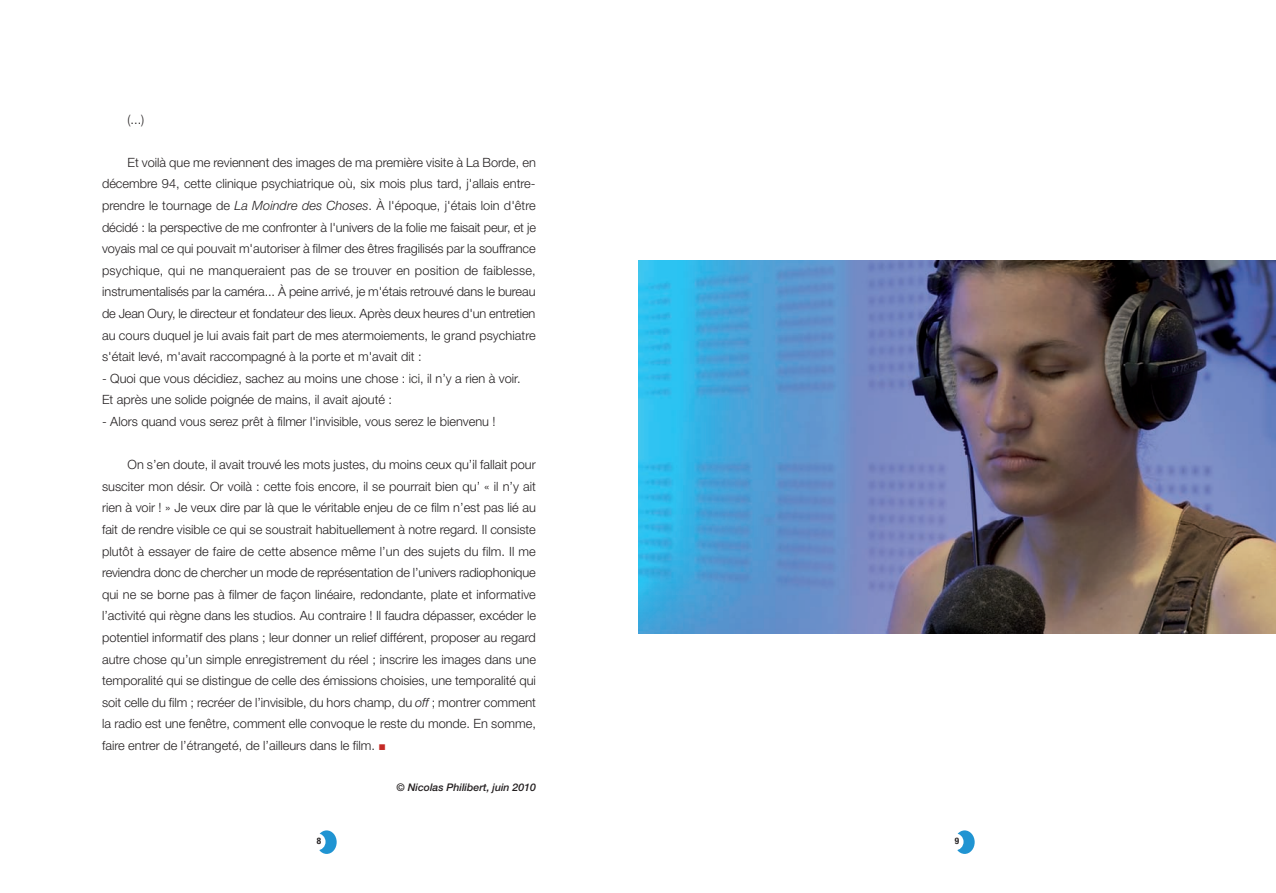
<style>
.page{position:relative;width:1276px;height:893px;background:#fff}
.page>*{position:absolute;margin:0;border:0;box-sizing:border-box;transform-origin:0 0}
.t1{font:300 12.75px/21.6px "Helvetica Neue";color:#231f20;text-align:justify}
.t2{font:italic 500 10.5px "Helvetica Neue";color:#231f20}
.t3{font:700 condensed 9px "Helvetica Neue";color:#231f20}
.s1{font-style:italic}
.s2{font-family:"Hira Kaku Pro W6";font-weight:400;font-size:7.5px;color:#c42925}
</style>
<div class="page">
<img style="left:638px;top:260px;width:638px;height:373px">
<div style="left:317px;top:830px;width:20px;height:24px;background:#2094d2;border-radius:50%"></div>
<div style="left:308px;top:833px;width:17px;height:17px;background:#fff;border-radius:50%"></div>
<div style="left:954px;top:830px;width:20px;height:24px;background:#2094d2;border-radius:50%"></div>
<div style="left:946px;top:833px;width:17px;height:17px;background:#fff;border-radius:50%"></div>
<p class="t1" style="left:128px;top:110px;width:18px">(...)</p>
<p class="t1" style="left:102px;top:153px;width:435px;text-indent:26px">Et voilà que me reviennent des images de ma première visite à La Borde, en décembre 94, cette clinique psychiatrique où, six mois plus tard, j'allais entre&shy;prendre le tournage de <span class="s1">La Moindre des Choses</span>. À l'époque, j'étais loin d'être décidé : la perspective de me confronter à l'univers de la folie me faisait peur, et je voyais mal ce qui pouvait m'autoriser à filmer des êtres fragilisés par la souffrance psychique, qui ne manqueraient pas de se trouver en position de faiblesse, instrumentalisés par la caméra... À peine arrivé, je m'étais retrouvé dans le bureau de Jean Oury, le directeur et fondateur des lieux. Après deux heures d'un entretien au cours duquel je lui avais fait part de mes atermoiements, le grand psychiatre s'était levé, m'avait raccompagné à la porte et m'avait dit :</p>
<p class="t1" style="left:102px;top:369px;width:420px">- Quoi que vous décidiez, sachez au moins une chose : ici, il n’y a rien à voir.<br>Et après une solide poignée de mains, il avait ajouté :</p>
<p class="t1" style="left:102px;top:412px;width:395px">- Alors quand vous serez prêt à filmer l'invisible, vous serez le bienvenu !</p>
<p class="t1" style="left:102px;top:455px;width:435px;text-indent:26px">On s’en doute, il avait trouvé les mots justes, du moins ceux qu’il fallait pour susciter mon désir. Or voilà : cette fois encore, il se pourrait bien qu’ « il n’y ait rien à voir ! » Je veux dire par là que le véritable enjeu de ce film n’est pas lié au fait de rendre visible ce qui se soustrait habituellement à notre regard. Il consiste plutôt à essayer de faire de cette absence même l’un des sujets du film. Il me reviendra donc de chercher un mode de représentation de l’univers radiophonique qui ne se borne pas à filmer de façon linéaire, redondante, plate et informative l’activité qui règne dans les studios. Au contraire ! Il faudra dépasser, excéder le potentiel informatif des plans ; leur donner un relief différent, proposer au regard autre chose qu’un simple enregistrement du réel ; inscrire les images dans une temporalité qui se distingue de celle des émissions choisies, une temporalité qui soit celle du film ; recréer de l’invisible, du hors champ, du <span class="s1">off</span> ; montrer comment la radio est une fenêtre, comment elle convoque le reste du monde. En somme, faire entrer de l’étrangeté, de l’ailleurs dans le film. <span class="s2">■</span></p>
<p class="t2" style="left:396px;top:783px;width:141px">© Nicolas Philibert, juin 2010</p>
<p class="t3" style="left:317px;top:838px;width:6px">8</p>
<p class="t3" style="left:955px;top:838px;width:6px">9</p>
</div>
